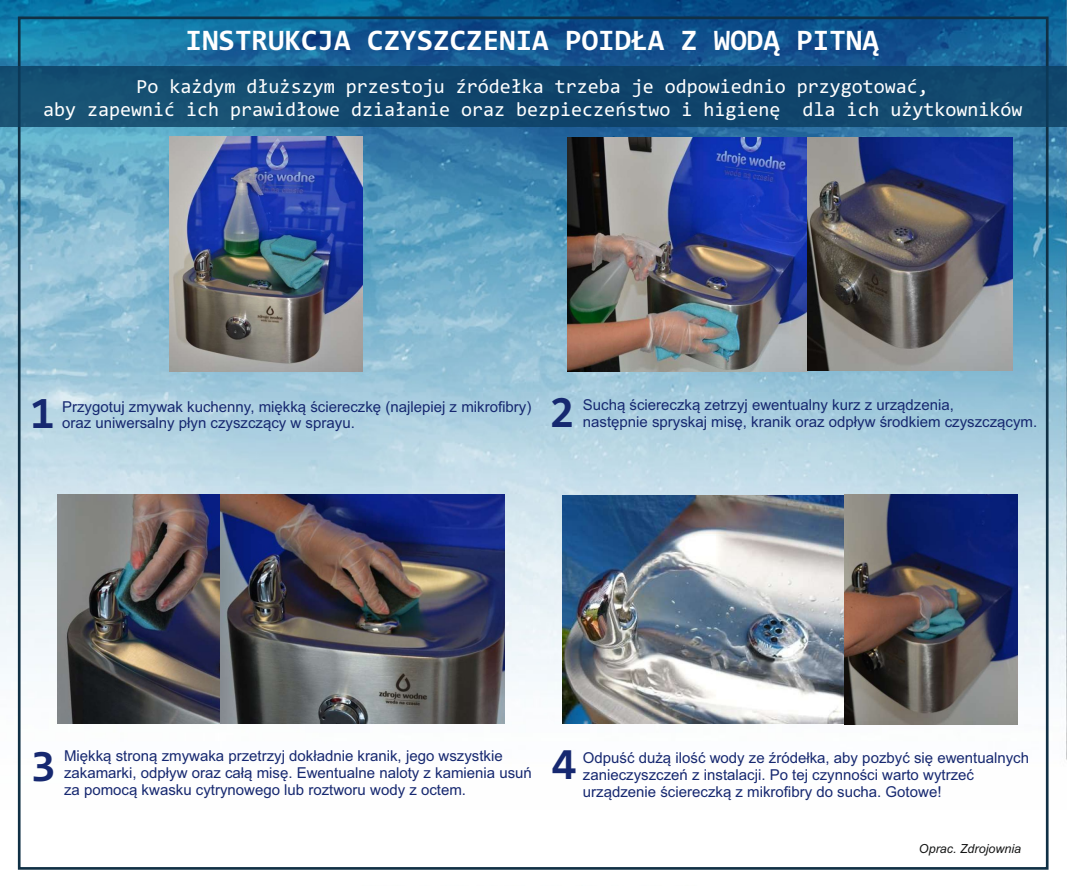
<style>
.page{position:relative;width:1067px;height:886px;background:#fff}
.page>*{position:absolute;margin:0;border:0;box-sizing:border-box;transform-origin:0 0}
.t1{font:700 45px "Consolas";color:#162870}
.t2{font:700 30px "Consolas";color:#fff}
.t3{font:20px/23.4px "Consolas";color:#fff;text-align:center}
.t4{font:15px/16.8px "Arial";color:#162870}
.t5{font:italic 12.5px "Arial";color:#151616}
</style>
<div class="page">
<img style="left:0;top:0;width:1066px;height:870px">
<div style="left:0;top:66px;width:1066px;height:61px;background:#0b3c5e;opacity:.78"></div>
<img style="left:169px;top:137px;width:194px;height:234px">
<img style="left:567px;top:137px;width:445px;height:234px">
<img style="left:58px;top:495px;width:446px;height:229px">
<img style="left:562px;top:495px;width:282px;height:229px">
<img style="left:844px;top:494px;width:173px;height:231px">
<h2 class="t2" style="left:186px;top:27px;width:695px">INSTRUKCJA CZYSZCZENIA POIDŁA Z WODĄ PITNĄ</h2>
<h3 class="t3" style="left:43px;top:76px;width:980px">Po każdym dłuższym przestoju źródełka trzeba je odpowiednio przygotować,<br>aby zapewnić ich prawidłowe działanie oraz bezpieczeństwo i higienę dla ich użytkowników</h3>
<h1 class="t1" style="left:30px;top:394px;width:26px">1</h1>
<h1 class="t1" style="left:549px;top:393px;width:26px">2</h1>
<p class="t4" style="left:62px;top:399px;width:471px">Przygotuj zmywak kuchenny, miękką ściereczkę (najlepiej z mikrofibry) oraz uniwersalny płyn czyszczący w sprayu.</p>
<p class="t4" style="left:583px;top:397px;width:456px">Suchą ściereczką zetrzyj ewentualny kurz z urządzenia,<br>następnie spryskaj misę, kranik oraz odpływ środkiem czyszczącym.</p>
<h1 class="t1" style="left:31px;top:748px;width:26px">3</h1>
<h1 class="t1" style="left:551px;top:746px;width:26px">4</h1>
<p class="t4" style="left:64px;top:749px;width:469px">Miękką stroną zmywaka przetrzyj dokładnie kranik, jego wszystkie zakamarki, odpływ oraz całą misę. Ewentualne naloty z kamienia usuń za pomocą kwasku cytrynowego lub roztworu wody z octem.</p>
<p class="t4" style="left:583px;top:751px;width:448px">Odpuść dużą ilość wody ze źródełka, aby pozbyć się ewentualnych zanieczyszczeń z instalacji. Po tej czynności warto wytrzeć urządzenie ściereczką z mikrofibry do sucha. Gotowe!</p>
<p class="t5" style="left:919px;top:844px;width:104px">Oprac. Zdrojownia</p>
</div>
